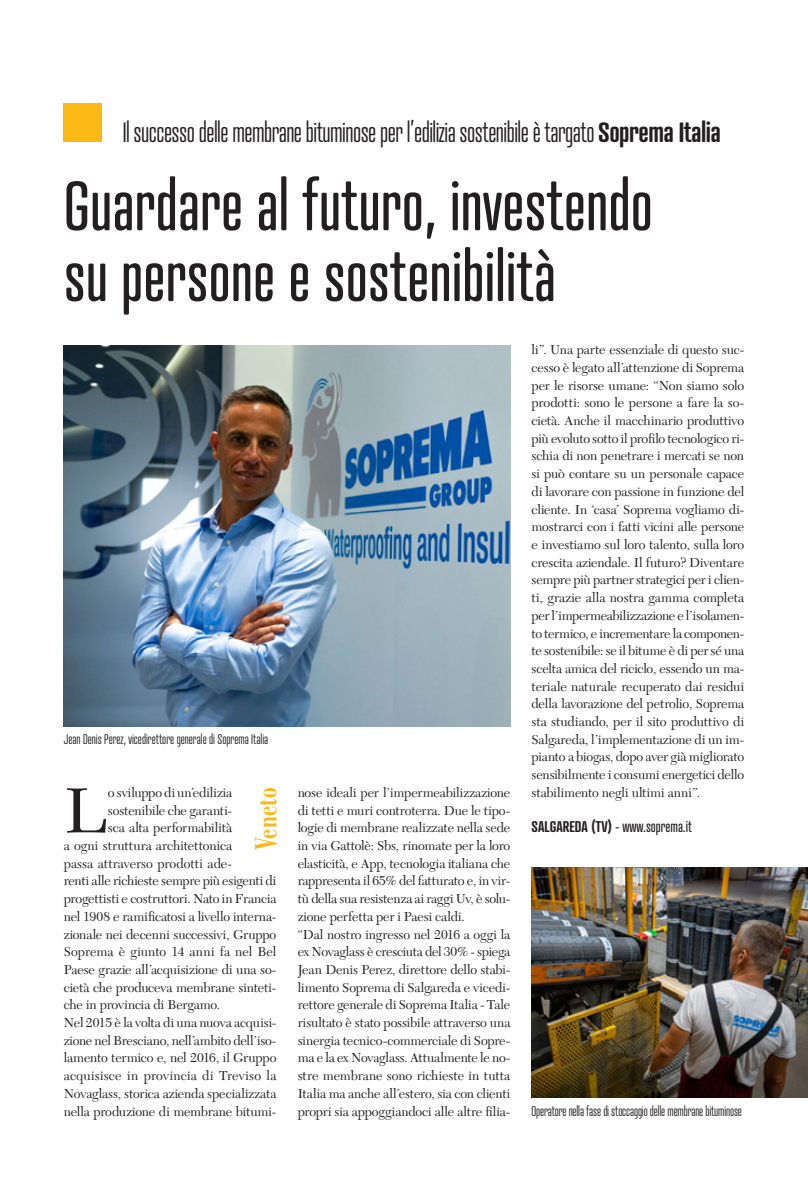
<style>
.page{position:relative;width:808px;height:1191px;background:#fff}
.page>*{position:absolute;margin:0;border:0;box-sizing:border-box;transform-origin:0 0}
.Titolo_Pagina{font:67.5px/70.8px "Atrament";color:#231f20}
.Testo_Capolettera{font:66.3px "New Caledonia LT Std";color:#231f20}
.t1{font:700 condensed 33px "Bodoni Std";letter-spacing:-.005em;color:#fcb814;scale:.82 1}
.Sottotitolo_Pagina{font:300 27px "Atrament";letter-spacing:-.02em;color:#231f20}
.Indirizzo{font:15px "Atrament";color:#231f20}
.Testo_Capolettera-2{font:13.5px/17.7px "New Caledonia LT Std";letter-spacing:-.01em;color:#231f20;text-align:justify}
.Didascalia{font:300 13.5px "Atrament";letter-spacing:-.01em;color:#231f20}
.s1{font-weight:600}
</style>
<div class="page">
<img style="left:64px;top:345px;width:446px;height:381px">
<div style="left:64px;top:103px;width:38px;height:39px;background:#fcb814"></div>
<img style="left:531px;top:867px;width:277px;height:230px">
<p class="Sottotitolo_Pagina" style="left:123px;top:116px;width:599px">Il successo delle membrane bituminose per l’edilizia sostenibile è targato <span class="s1">Soprema Italia</span></p>
<p class="Titolo_Pagina" style="left:64px;top:170px;width:591px">Guardare al futuro, investendo su persone e sostenibilità</p>
<p class="Didascalia" style="left:64px;top:731px;width:206px">Jean Denis Perez, vicedirettore generale di Soprema Italia</p>
<p class="Testo_Capolettera" style="left:64px;top:772px;width:44px">L</p>
<p class="Testo_Capolettera-2" style="left:108px;top:784px;width:126px">o sviluppo di un’edilizia</p>
<p class="t1" style="left:248px;top:850px;width:77px;rotate:-90deg">Veneto</p>
<p class="Testo_Capolettera-2" style="left:108px;top:801px;width:126px">sostenibile che garanti-</p>
<p class="Testo_Capolettera-2" style="left:108px;top:819px;width:126px">sca alta performabilità</p>
<p class="Testo_Capolettera-2" style="left:64px;top:837px;width:170px">a ogni struttura architettonica</p>
<p class="Testo_Capolettera-2" style="left:64px;top:854px;width:170px">passa attraverso prodotti ade-</p>
<p class="Testo_Capolettera-2" style="left:64px;top:872px;width:214px">renti alle richieste sempre più esigenti di</p>
<p class="Testo_Capolettera-2" style="left:64px;top:890px;width:214px">progettisti e costruttori. Nato in Francia</p>
<p class="Testo_Capolettera-2" style="left:64px;top:907px;width:214px">nel 1908 e ramificatosi a livello interna-</p>
<p class="Testo_Capolettera-2" style="left:64px;top:925px;width:214px">zionale nei decenni successivi, Gruppo</p>
<p class="Testo_Capolettera-2" style="left:64px;top:943px;width:214px">Soprema è giunto 14 anni fa nel Bel</p>
<p class="Testo_Capolettera-2" style="left:64px;top:961px;width:214px">Paese grazie all’acquisizione di una so-</p>
<p class="Testo_Capolettera-2" style="left:64px;top:978px;width:214px">cietà che produceva membrane sinteti-</p>
<p class="Testo_Capolettera-2" style="left:64px;top:996px;width:158px">che in provincia di Bergamo.</p>
<p class="Testo_Capolettera-2" style="left:64px;top:1014px;width:214px">Nel 2015 è la volta di una nuova acquisi&shy;zione nel Bresciano, nell’ambito dell’iso&shy;lamento termico e, nel 2016, il Gruppo acquisisce in provincia di Treviso la Novaglass, storica azienda specializzata nella produzione di membrane bitumi-</p>
<p class="Testo_Capolettera-2" style="left:298px;top:784px;width:214px">nose ideali per l’impermeabilizzazione di tetti e muri controterra. Due le tipo&shy;logie di membrane realizzate nella sede in via Gattolè: Sbs, rinomate per la loro elasticità, e App, tecnologia italiana che rappresenta il 65% del fatturato e, in vir&shy;tù della sua resistenza ai raggi Uv, è solu&shy;zione perfetta per i Paesi caldi.</p>
<p class="Testo_Capolettera-2" style="left:298px;top:925px;width:214px">“Dal nostro ingresso nel 2016 a oggi la ex Novaglass è cresciuta del 30% - spiega Jean Denis Perez, direttore dello stabi&shy;limento Soprema di Salgareda e vicedi&shy;rettore generale di Soprema Italia - Tale risultato è stato possibile attraverso una sinergia tecnico-commerciale di Sopre&shy;ma e la ex Novaglass. Attualmente le no&shy;stre membrane sono richieste in tutta Italia ma anche all’estero, sia con clienti propri sia appoggiandoci alle altre filia-</p>
<p class="Testo_Capolettera-2" style="left:531px;top:341px;width:214px">li”. Una parte essenziale di questo suc&shy;cesso è legato all’attenzione di Soprema per le risorse umane: “Non siamo solo prodotti: sono le persone a fare la so&shy;cietà. Anche il macchinario produttivo più evoluto sotto il profilo tecnologico ri&shy;schia di non penetrare i mercati se non si può contare su un personale capace di lavorare con passione in funzione del cliente. In ‘casa’ Soprema vogliamo di&shy;mostrarci con i fatti vicini alle persone e investiamo sul loro talento, sulla loro crescita aziendale. Il futuro? Diventare sempre più partner strategici per i clien&shy;ti, grazie alla nostra gamma completa per l’impermeabilizzazione e l’isolamen&shy;to termico, e incrementare la componen&shy;te sostenibile: se il bitume è di per sé una scelta amica del riciclo, essendo un ma&shy;teriale naturale recuperato dai residui della lavorazione del petrolio, Soprema sta studiando, per il sito produttivo di Salgareda, l’implementazione di un im&shy;pianto a biogas, dopo aver già migliorato sensibilmente i consumi energetici dello stabilimento negli ultimi anni”.</p>
<p class="Indirizzo" style="left:531px;top:817px;width:162px"><span class="s1">SALGAREDA (TV)</span> - www.soprema.it</p>
<p class="Didascalia" style="left:531px;top:1102px;width:212px">Operatore nella fase di stoccaggio delle membrane bituminose</p>
</div>
